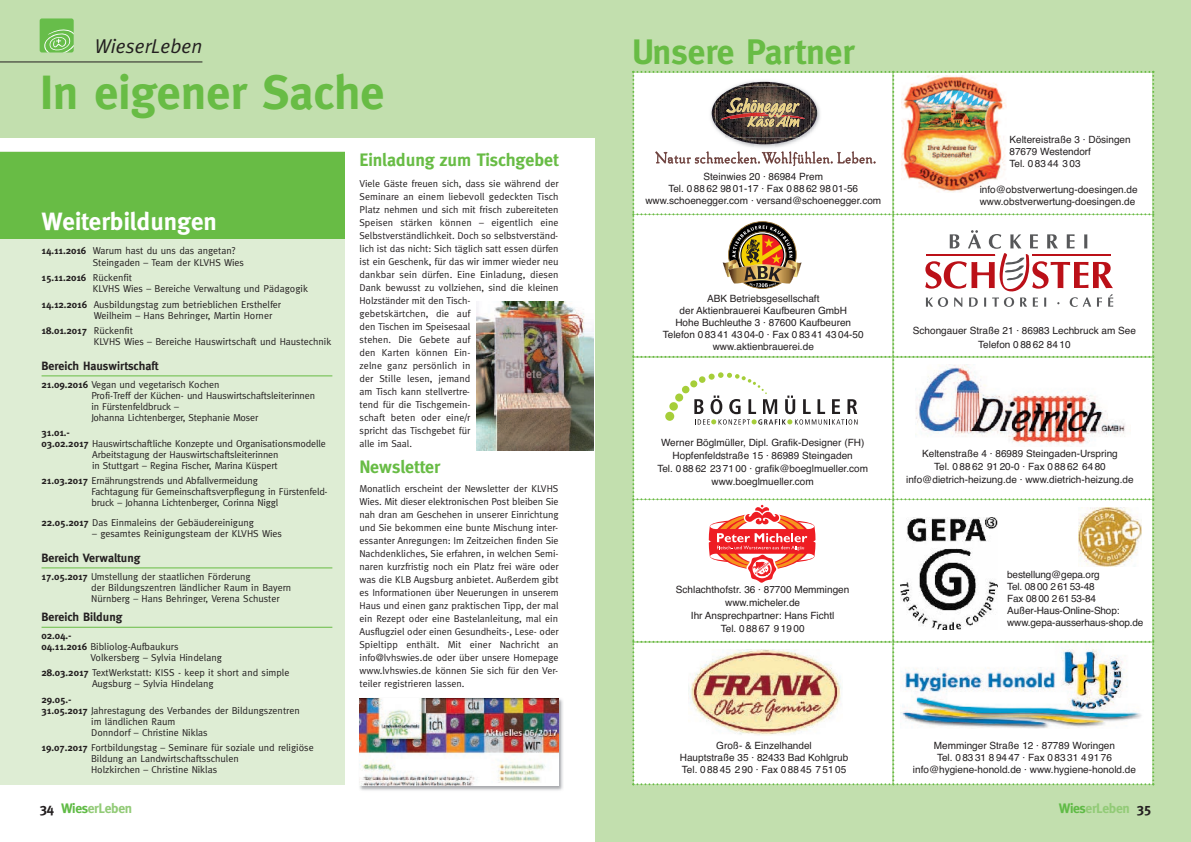
<style>
.page{position:relative;width:1191px;height:842px;background:#fff}
.page>*{position:absolute;margin:0;border:0;box-sizing:border-box;transform-origin:0 0}
.t1{font:700 48px "Meta";color:#68bc45}
.t2{font:700 35.4px "Meta";color:#68bc45}
.t3{font:700 25px "Meta";color:#fff}
.t4{font:italic 20px "Meta";color:#231f20}
.t5{font:700 18px "Meta";letter-spacing:-.005em;color:#68bc45}
.t6{font:700 13.8px "Meta";letter-spacing:-.03em;color:#92cb77}
.t7{font:700 12px "Meta";color:#231f20}
.t8{font:10px/13px "Meta";color:#231f20}
.t9{font:10px/12px "Helvetica";color:#231f20;text-align:center}
.t10{font:700 10px "Meta";color:#231f20}
.s1{font-weight:700}
.s2{color:#231f20}
.s3{color:#60bb46}
</style>
<div class="page">
<div style="left:595px;top:126px;width:596px;height:716px;background:#c2dfae"></div>
<div style="left:0;top:0;width:1191px;height:138px;background:#c2dfae"></div>
<hr style="left:0;top:62px;width:202px;height:1px;background:#231f20">
<div style="left:40px;top:18px;width:34px;height:34px;background:#67bd4a;border-radius:2px"></div>
<svg style="left:44px;top:29px;width:30px;height:23px"></svg>
<img style="left:359px;top:698px;width:204px;height:93px">
<img style="left:359px;top:698px;width:199px;height:87px">
<div style="left:0;top:152px;width:345px;height:633px;background:#deedd4"></div>
<div style="left:0;top:152px;width:345px;height:87px;background:#68bc45"></div>
<hr style="left:42px;top:375px;width:290px;height:1px;background:#68bc45">
<hr style="left:42px;top:567px;width:290px;height:1px;background:#68bc45">
<hr style="left:42px;top:627px;width:290px;height:1px;background:#68bc45">
<svg style="left:632px;top:71px;width:522px;height:714px;background:#eee9e4"></svg>
<img style="left:688px;top:649px;width:155px;height:86px">
<div style="left:641px;top:741px;width:246px;height:38px;background:#fff"></div>
<div style="left:901px;top:741px;width:246px;height:38px;background:#fff"></div>
<img style="left:476px;top:301px;width:118px;height:149px">
<img style="left:900px;top:643px;width:243px;height:85px">
<h3 class="t4" style="left:94px;top:35px;width:109px">WieserLeben</h3>
<h1 class="t1" style="left:40px;top:64px;width:346px">In eigener Sache</h1>
<h2 class="t2" style="left:632px;top:31px;width:224px">Unsere Partner</h2>
<p class="t9" style="left:1009px;top:133px;width:123px;text-align:left">Keltereistraße 3 · Dösingen<br>87679 Westendorf<br>Tel. 0 83 44 3 03</p>
<p class="t9" style="left:979px;top:184px;width:159px;text-align:left">info@obstverwertung-doesingen.de www.obstverwertung-doesingen.de</p>
<h3 class="t5" style="left:359px;top:149px;width:200px">Einladung zum Tischgebet</h3>
<p class="t8" style="left:359px;top:177px;width:201px">Viele Gäste freuen sich, dass sie während der Seminare an einem liebevoll gedeckten Tisch Platz nehmen und sich mit frisch zubereiteten Speisen stärken können – eigentlich eine Selbstverständlichkeit. Doch so selbstverständ&shy;lich ist das nicht: Sich täglich satt essen dürfen ist ein Geschenk, für das wir immer wieder neu dankbar sein dürfen. Eine Einladung, diesen Dank bewusst zu vollziehen, sind die kleinen Holzständer mit den Tisch-<br>gebetskärtchen, die auf<br>den Tischen im Speisesaal<br>stehen. Die Gebete auf<br>den Karten können Ein-<br>zelne ganz persönlich in<br>der Stille lesen, jemand<br>am Tisch kann stellvertre-<br>tend für die Tischgemein-<br>schaft beten oder eine/r<br>spricht das Tischgebet für<br>alle im Saal.</p>
<p class="t9" style="left:645px;top:171px;width:237px">Steinwies 20 · 86984 Prem<br>Tel. 0 88 62 98 01-17 · Fax 0 88 62 98 01-56 www.schoenegger.com · versand@schoenegger.com</p>
<h3 class="t3" style="left:42px;top:207px;width:177px">Weiterbildungen</h3>
<p class="t8" style="left:93px;top:245px;width:153px;line-height:12px;text-indent:-51px"><span class="s1">14.11.2016</span> Warum hast du uns das angetan?<br>Steingaden – Team der KLVHS Wies</p>
<p class="t8" style="left:93px;top:272px;width:217px;line-height:11px;text-indent:-51px"><span class="s1">15.11.2016</span> Rückenfit<br>KLVHS Wies – Bereiche Verwaltung und Pädagogik</p>
<p class="t8" style="left:94px;top:299px;width:189px;line-height:11px;text-indent:-52px"><span class="s1">14.12.2016</span> Ausbildungstag zum betrieblichen Ersthelfer<br>Weilheim – Hans Behringer, Martin Horner</p>
<p class="t8" style="left:94px;top:325px;width:239px;line-height:11px;text-indent:-52px"><span class="s1">18.01.2017</span> Rückenfit<br>KLVHS Wies – Bereiche Hauswirtschaft und Haustechnik</p>
<p class="t7" style="left:42px;top:359px;width:118px">Bereich Hauswirtschaft</p>
<p class="t8" style="left:91px;top:379px;width:225px;line-height:11px;text-indent:-50px"><span class="s1">21.09.2016</span> Vegan und vegetarisch Kochen<br>Profi-Treff der Küchen- und Hauswirtschaftsleiterinnen in Fürstenfeldbruck –<br>Johanna Lichtenberger, Stephanie Moser</p>
<p class="t10" style="left:42px;top:427px;width:30px">31.01.-</p>
<p class="t8" style="left:42px;top:437px;width:286px"><span class="s1">03.02.2017</span> Hauswirtschaftliche Konzepte und Organisationsmodelle</p>
<p class="t8" style="left:92px;top:448px;width:188px">Arbeitstagung der Hauswirtschaftsleiterinnen</p>
<p class="t8" style="left:92px;top:459px;width:187px">in Stuttgart – Regina Fischer, Marina Küspert</p>
<p class="t8" style="left:91px;top:475px;width:237px;line-height:11px;text-indent:-50px"><span class="s1">21.03.2017</span> Ernährungstrends und Abfallvermeidung<br>Fachtagung für Gemeinschaftsverpflegung in Fürstenfeld&shy;bruck – Johanna Lichtenberger, Corinna Niggl</p>
<p class="t8" style="left:42px;top:516px;width:214px"><span class="s1">22.05.2017</span> Das Einmaleins der Gebäudereinigung</p>
<p class="t8" style="left:92px;top:527px;width:191px">– gesamtes Reinigungsteam der KLVHS Wies</p>
<p class="t7" style="left:42px;top:551px;width:100px">Bereich Verwaltung</p>
<p class="t8" style="left:91px;top:571px;width:201px;line-height:11px;text-indent:-50px"><span class="s1">17.05.2017</span> Umstellung der staatlichen Förderung<br>der Bildungszentren ländlicher Raum in Bayern<br>Nürnberg – Hans Behringer, Verena Schuster</p>
<p class="t7" style="left:42px;top:610px;width:82px">Bereich Bildung</p>
<p class="t10" style="left:42px;top:630px;width:32px">02.04.-</p>
<p class="t8" style="left:42px;top:640px;width:138px"><span class="s1">04.11.2016</span> Bibliolog-Aufbaukurs</p>
<p class="t8" style="left:90px;top:651px;width:133px">Volkersberg – Sylvia Hindelang</p>
<p class="t8" style="left:92px;top:667px;width:199px;line-height:11px;text-indent:-50px"><span class="s1">28.03.2017</span> TextWerkstatt: KISS - keep it short and simple<br>Augsburg – Sylvia Hindelang</p>
<p class="t10" style="left:42px;top:693px;width:32px">29.05.-</p>
<p class="t8" style="left:42px;top:704px;width:260px"><span class="s1">31.05.2017</span> Jahrestagung des Verbandes der Bildungszentren</p>
<p class="t8" style="left:91px;top:715px;width:86px">im ländlichen Raum</p>
<p class="t8" style="left:91px;top:726px;width:118px">Donndorf – Christine Niklas</p>
<p class="t8" style="left:91px;top:742px;width:224px;line-height:11px;text-indent:-50px"><span class="s1">19.07.2017</span> Fortbildungstag – Seminare für soziale und religiöse<br>Bildung an Landwirtschaftsschulen<br>Holzkirchen – Christine Niklas</p>
<p class="t9" style="left:680px;top:739px;width:170px">Groß- &amp; Einzelhandel<br>Hauptstraße 35 · 82433 Bad Kohlgrub<br>Tel. 08845 290 · Fax 08845 75105</p>
<p class="t9" style="left:913px;top:739px;width:225px">Memminger Straße 12 · 87789 Woringen<br>Tel. 08331 89447 · Fax 08331 49176 info@hygiene-honold.de · www.hygiene-honold.de</p>
<p class="t9" style="left:663px;top:293px;width:202px">ABK Betriebsgesellschaft<br>der Aktienbrauerei Kaufbeuren GmbH<br>Hohe Buchleuthe 3 · 87600 Kaufbeuren Telefon 0 83 41 43 04-0 · Fax 0 83 41 43 04-50 www.aktienbrauerei.de</p>
<p class="t9" style="left:913px;top:323px;width:224px;line-height:14px">Schongauer Straße 21 · 86983 Lechbruck am See<br>Telefon 0 88 62 84 10</p>
<p class="t9" style="left:657px;top:436px;width:212px;line-height:13px">Werner Böglmüller, Dipl. Grafik-Designer (FH)<br>Hopfenfeldstraße 15 · 86989 Steingaden<br>Tel. 0 88 62 23 71 00 · grafik@boeglmueller.com www.boeglmueller.com</p>
<p class="t9" style="left:906px;top:447px;width:229px;line-height:13px">Keltenstraße 4 · 86989 Steingaden-Urspring<br>Tel. 0 88 62 91 20-0 · Fax 0 88 62 64 80 info@dietrich-heizung.de · www.dietrich-heizung.de</p>
<h3 class="t5" style="left:359px;top:457px;width:82px">Newsletter</h3>
<p class="t8" style="left:359px;top:482px;width:201px;text-align:justify">Monatlich erscheint der Newsletter der KLVHS Wies. Mit dieser elektronischen Post bleiben Sie nah dran am Geschehen in unserer Einrichtung und Sie bekommen eine bunte Mischung inter&shy;essanter Anregungen: Im Zeitzeichen finden Sie Nachdenkliches, Sie erfahren, in welchen Semi&shy;naren kurzfristig noch ein Platz frei wäre oder was die KLB Augsburg anbietet. Außerdem gibt es Informationen über Neuerungen in unserem Haus und einen ganz praktischen Tipp, der mal ein Rezept oder eine Bastelanleitung, mal ein Ausflugziel oder einen Gesundheits-, Lese- oder Spieltipp enthält. Mit einer Nachricht an info@lvhswies.de oder über unsere Homepage www.lvhswies.de können Sie sich für den Ver&shy;teiler registrieren lassen.</p>
<p class="t9" style="left:1007px;top:568px;width:138px;text-align:left">bestellung@gepa.org<br>Tel. 0800 26153-48<br>Fax 0800 26153-84<br>Außer-Haus-Online-Shop: www.gepa-ausserhaus-shop.de</p>
<p class="t9" style="left:676px;top:583px;width:175px;line-height:13px">Schlachthofstr. 36 · 87700 Memmingen www.micheler.de<br>Ihr Ansprechpartner: Hans Fichtl<br>Tel. 0 88 67 9 19 00</p>
<h3 class="t6" style="left:40px;top:800px;width:94px"><span class="s2">34</span> <span class="s3">Wies</span>erLeben</h3>
<h3 class="t6" style="left:1058px;top:800px;width:94px"><span class="s3">Wies</span>erLeben <span class="s2">35</span></h3>
</div>
